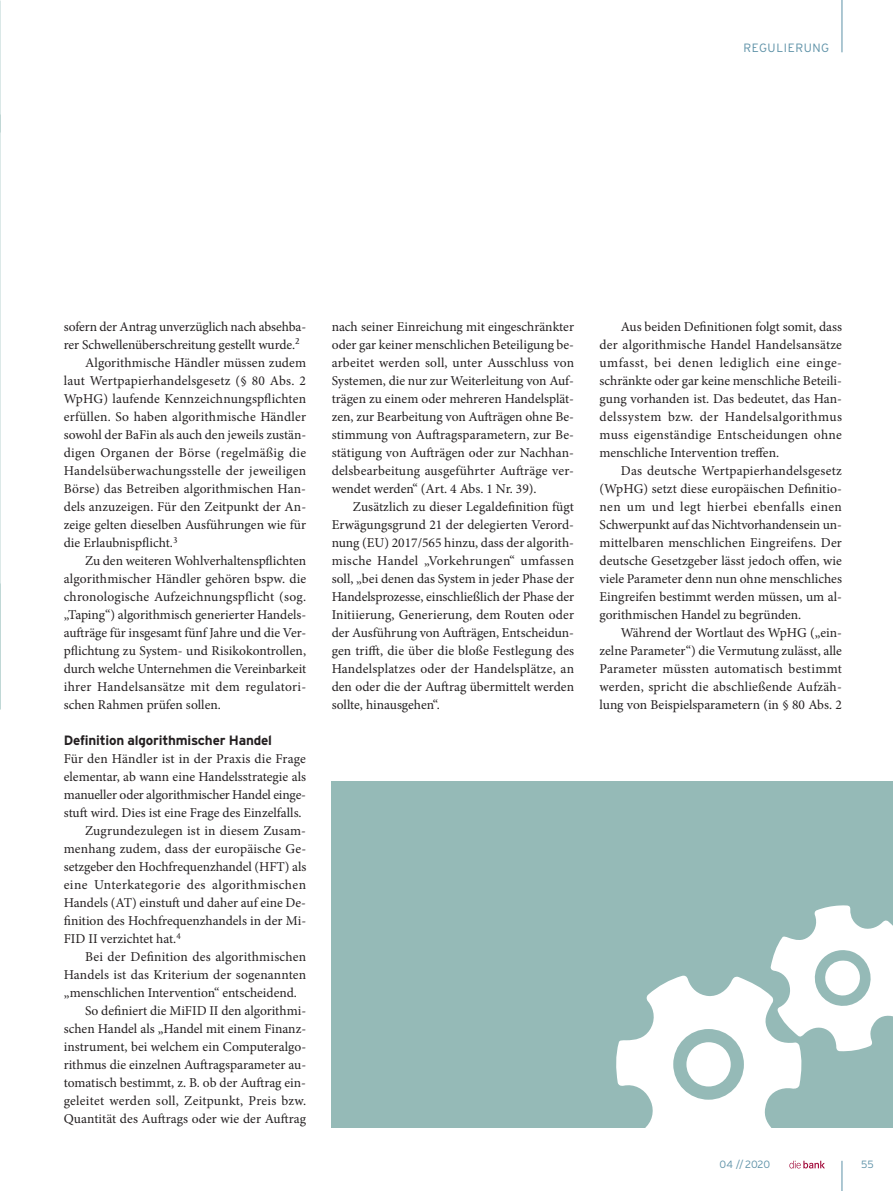
<style>
.page{position:relative;width:893px;height:1191px;background:#fff}
.page>*{position:absolute;margin:0;border:0;box-sizing:border-box;transform-origin:0 0}
.t1{font:13.5px/18px "Minion Pro";color:#231f20;text-align:justify}
.t2{font:13.5px "Minion Pro";letter-spacing:.02em;color:#231f20}
.t3{font:13.5px "Minion Pro";letter-spacing:.025em;color:#231f20}
.t4{font:13.5px "Minion Pro";letter-spacing:.03em;color:#231f20}
.t5{font:700 13.5px "Interstate";letter-spacing:-.015em;color:#231f20}
.t6{font:300 12px "Interstate";letter-spacing:.05em;color:#5d91a7}
.t7{font:300 10.5px "Interstate";letter-spacing:-.02em;color:#5d91a7}
</style>
<div class="page">
<hr style="left:842px;top:1160px;width:1px;height:31px;background:#5d91a7">
<hr style="left:842px;top:0;width:1px;height:52px;background:#5d91a7">
<svg style="left:789px;top:1160px;width:36px;height:8px"></svg>
<img style="left:0;top:115px;width:1px;height:515px">
<div style="left:332px;top:781px;width:561px;height:346px;background:#95bab7"></div>
<svg style="left:615px;top:905px;width:278px;height:223px"></svg>
<p class="t6" style="left:743px;top:41px;width:87px">REGULIERUNG</p>
<p class="t1" style="left:64px;top:318px;width:244px">sofern der Antrag unverzüglich nach absehba-</p>
<p class="t1" style="left:64px;top:336px;width:237px">rer Schwellenüberschreitung gestellt wurde.<sup>2</sup></p>
<p class="t1" style="left:85px;top:354px;width:223px">Algorithmische Händler müssen zudem</p>
<p class="t2" style="left:64px;top:371px;width:244px">laut Wertpapierhandelsgesetz (§ 80 Abs. 2</p>
<p class="t1" style="left:64px;top:390px;width:244px">WpHG) laufende Kennzeichnungspflichten</p>
<p class="t1" style="left:64px;top:408px;width:244px">erfüllen. So haben algorithmische Händler</p>
<p class="t1" style="left:64px;top:426px;width:244px">sowohl der BaFin als auch den jeweils zustän-</p>
<p class="t3" style="left:64px;top:443px;width:244px">digen Organen der Börse (regelmäßig die</p>
<p class="t2" style="left:64px;top:461px;width:244px">Handelsüberwachungsstelle der jeweiligen</p>
<p class="t1" style="left:64px;top:480px;width:244px">Börse) das Betreiben algorithmischen Han-</p>
<p class="t1" style="left:64px;top:498px;width:244px">dels anzuzeigen. Für den Zeitpunkt der An-</p>
<p class="t1" style="left:64px;top:516px;width:244px">zeige gelten dieselben Ausführungen wie für</p>
<p class="t1" style="left:64px;top:534px;width:115px">die Erlaubnispflicht.<sup>3</sup></p>
<p class="t1" style="left:85px;top:552px;width:223px">Zu den weiteren Wohlverhaltenspflichten</p>
<p class="t1" style="left:64px;top:570px;width:244px">algorithmischer Händler gehören bspw. die</p>
<p class="t2" style="left:64px;top:587px;width:244px">chronologische Aufzeichnungspflicht (sog.</p>
<p class="t1" style="left:64px;top:606px;width:244px">„Taping“) algorithmisch generierter Handels-</p>
<p class="t1" style="left:64px;top:624px;width:244px">aufträge für insgesamt fünf Jahre und die Ver-</p>
<p class="t1" style="left:64px;top:642px;width:244px">pflichtung zu System- und Risikokontrollen,</p>
<p class="t1" style="left:64px;top:660px;width:244px">durch welche Unternehmen die Vereinbarkeit</p>
<p class="t3" style="left:64px;top:677px;width:244px">ihrer Handelsansätze mit dem regulatori-</p>
<p class="t1" style="left:64px;top:696px;width:159px">schen Rahmen prüfen sollen.</p>
<p class="t5" style="left:64px;top:732px;width:210px">Definition algorithmischer Handel</p>
<p class="t1" style="left:64px;top:750px;width:244px">Für den Händler ist in der Praxis die Frage</p>
<p class="t1" style="left:64px;top:768px;width:244px">elementar, ab wann eine Handelsstrategie als</p>
<p class="t1" style="left:64px;top:786px;width:244px">manueller oder algorithmischer Handel einge-</p>
<p class="t1" style="left:64px;top:804px;width:239px">stuft wird. Dies ist eine Frage des Einzelfalls.</p>
<p class="t1" style="left:85px;top:822px;width:223px">Zugrundezulegen ist in diesem Zusam-</p>
<p class="t1" style="left:64px;top:839px;width:244px">menhang zudem, dass der europäische Ge-</p>
<p class="t1" style="left:64px;top:857px;width:244px">setzgeber den Hochfrequenzhandel (HFT) als</p>
<p class="t4" style="left:64px;top:875px;width:244px">eine Unterkategorie des algorithmischen</p>
<p class="t1" style="left:64px;top:893px;width:244px">Handels (AT) einstuft und daher auf eine De-</p>
<p class="t1" style="left:64px;top:911px;width:244px">finition des Hochfrequenzhandels in der Mi-</p>
<p class="t1" style="left:64px;top:929px;width:119px">FID II verzichtet hat.<sup>4</sup></p>
<p class="t1" style="left:85px;top:948px;width:223px">Bei der Definition des algorithmischen</p>
<p class="t1" style="left:64px;top:966px;width:244px">Handels ist das Kriterium der sogenannten</p>
<p class="t1" style="left:64px;top:984px;width:235px">„menschlichen Intervention“ entscheidend.</p>
<p class="t1" style="left:85px;top:1002px;width:223px">So definiert die MiFID II den algorithmi-</p>
<p class="t1" style="left:64px;top:1020px;width:244px">schen Handel als „Handel mit einem Finanz-</p>
<p class="t1" style="left:64px;top:1038px;width:244px">instrument, bei welchem ein Computeralgo-</p>
<p class="t1" style="left:64px;top:1056px;width:244px">rithmus die einzelnen Auftragsparameter au-</p>
<p class="t1" style="left:64px;top:1074px;width:244px">tomatisch bestimmt, z. B. ob der Auftrag ein-</p>
<p class="t2" style="left:64px;top:1091px;width:244px">geleitet werden soll, Zeitpunkt, Preis bzw.</p>
<p class="t1" style="left:64px;top:1110px;width:244px">Quantität des Auftrags oder wie der Auftrag</p>
<p class="t1" style="left:332px;top:318px;width:244px">nach seiner Einreichung mit eingeschränkter oder gar keiner menschlichen Beteiligung be&shy;arbeitet werden soll, unter Ausschluss von Systemen, die nur zur Weiterleitung von Auf&shy;trägen zu einem oder mehreren Handelsplät&shy;zen, zur Bearbeitung von Aufträgen ohne Be&shy;stimmung von Auftragsparametern, zur Be&shy;stätigung von Aufträgen oder zur Nachhan&shy;delsbearbeitung ausgeführter Aufträge ver&shy;wendet werden“ (Art. 4 Abs. 1 Nr. 39).</p>
<p class="t1" style="left:332px;top:498px;width:244px;text-indent:21px">Zusätzlich zu dieser Legaldefinition fügt Erwägungsgrund 21 der delegierten Verord&shy;nung (EU) 2017/565 hinzu, dass der algorith&shy;mische Handel „Vorkehrungen“ umfassen soll, „bei denen das System in jeder Phase der Handelsprozesse, einschließlich der Phase der Initiierung, Generierung, dem Routen oder der Ausführung von Aufträgen, Entscheidun&shy;gen trifft, die über die bloße Festlegung des Handelsplatzes oder der Handelsplätze, an den oder die der Auftrag übermittelt werden sollte, hinausgehen“.</p>
<p class="t1" style="left:600px;top:317px;width:244px;text-indent:21px">Aus beiden Definitionen folgt somit, dass der algorithmische Handel Handelsansätze umfasst, bei denen lediglich eine einge&shy;schränkte oder gar keine menschliche Beteili&shy;gung vorhanden ist. Das bedeutet, das Han&shy;delssystem bzw. der Handelsalgorithmus muss eigenständige Entscheidungen ohne menschliche Intervention treffen.</p>
<p class="t1" style="left:600px;top:461px;width:244px;text-indent:21px">Das deutsche Wertpapierhandelsgesetz (WpHG) setzt diese europäischen Definitio&shy;nen um und legt hierbei ebenfalls einen Schwerpunkt auf das Nichtvorhandensein un&shy;mittelbaren menschlichen Eingreifens. Der deutsche Gesetzgeber lässt jedoch offen, wie viele Parameter denn nun ohne menschliches Eingreifen bestimmt werden müssen, um al&shy;gorithmischen Handel zu begründen.</p>
<p class="t1" style="left:600px;top:623px;width:244px;text-indent:21px">Während der Wortlaut des WpHG („ein&shy;zelne Parameter“) die Vermutung zulässt, alle Parameter müssten automatisch bestimmt werden, spricht die abschließende Aufzäh&shy;lung von Beispielsparametern (in § 80 Abs. 2</p>
<p class="t7" style="left:720px;top:1158px;width:52px">04 // 2020</p>
<p class="t7" style="left:861px;top:1158px;width:14px">55</p>
</div>
